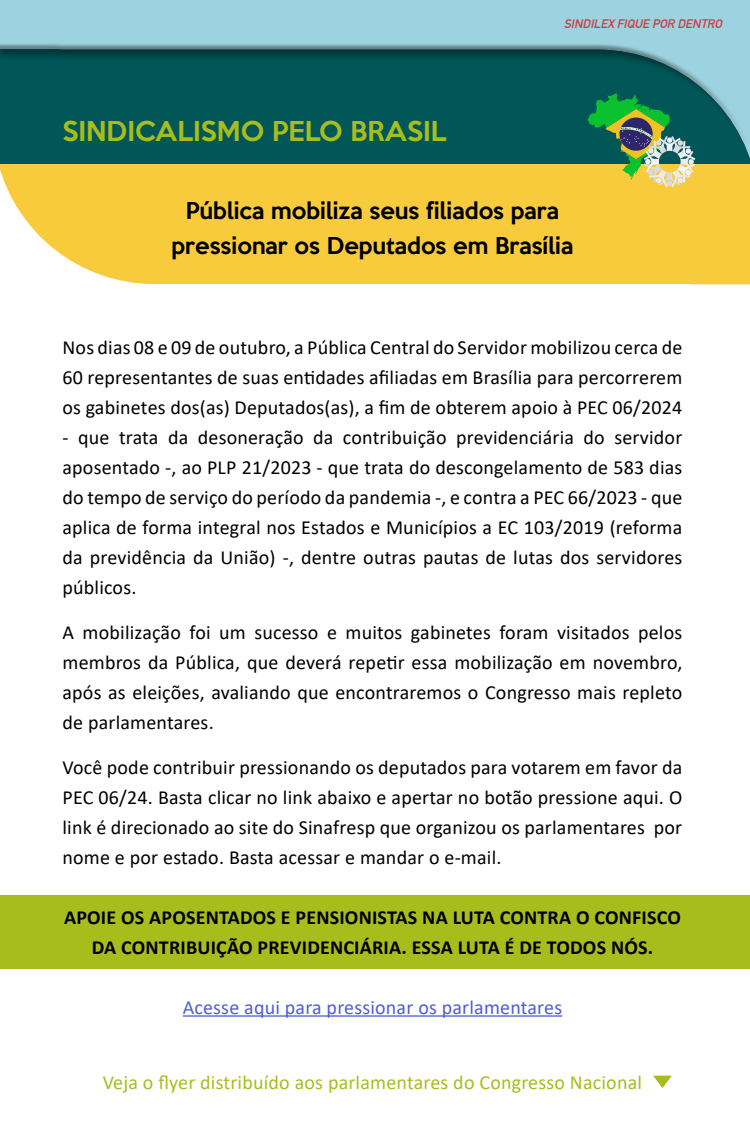
<style>
.page{position:relative;width:750px;height:1125px;background:#fff}
.page>*{position:absolute;margin:0;border:0;box-sizing:border-box;transform-origin:0 0}
.t1{font:500 25px "Keep Calm";color:#a7bd1c}
.t2{font:500 21.25px/35px "Keep Calm";color:#000;text-align:center}
.t3{font:20px/30px "Calibri";letter-spacing:.01em;color:#000;text-align:justify}
.t4{font:700 20px/30px "Calibri";letter-spacing:.01em;color:#000;text-align:center}
.t5{font:20px "Calibri";letter-spacing:.01em;color:#a7bd1c}
.t6{font:20px "Calibri";letter-spacing:.01em;color:#4f5cd6}
.t7{font:italic 700 12.12px "DIN Alternate";color:#cc3b42}
</style>
<div class="page">
<div style="left:0;top:895px;width:750px;height:74px;background:#a7bd1c"></div>
<div style="left:21px;top:213px;width:729px;height:71px;background:#f8cb3d"></div>
<div style="left:0;top:0;width:750px;height:213px;background:#f8cb3d"></div>
<div style="left:0;top:0;width:750px;height:201px;background:#000;opacity:.4"></div>
<svg style="left:587px;top:93px;width:108px;height:94px"></svg>
<hr style="left:183px;top:1015px;width:379px;height:2px;background:#4f5cd6">
<svg style="left:653px;top:1076px;width:19px;height:12px"></svg>
<p class="t1" style="left:62px;top:110px;width:386px">SINDICALISMO PELO BRASIL</p>
<p class="t7" style="left:564px;top:15px;width:163px">SINDILEX FIQUE POR DENTRO</p>
<p class="t2" style="left:172px;top:191px;width:404px">Pública mobiliza seus filiados para pressionar os Deputados em Brasília</p>
<p class="t3" style="left:62px;top:332px;width:621px">Nos dias 08 e 09 de outubro, a Pública Central do Servidor mobilizou cerca de 60 representantes de suas entidades afiliadas em Brasília para percorrerem os gabinetes dos(as) Deputados(as), a fim de obterem apoio à PEC 06/2024</p>
<p class="t3" style="left:62px;top:422px;width:621px">- que trata da desoneração da contribuição previdenciária do servidor aposentado -, ao PLP 21/2023 - que trata do descongelamento de 583 dias do tempo de serviço do período da pandemia -, e contra a PEC 66/2023 - que aplica de forma integral nos Estados e Municípios a EC 103/2019 (reforma da previdência da União) -, dentre outras pautas de lutas dos servidores públicos.</p>
<p class="t3" style="left:62px;top:617px;width:621px">A mobilização foi um sucesso e muitos gabinetes foram visitados pelos membros da Pública, que deverá repetir essa mobilização em novembro, após as eleições, avaliando que encontraremos o Congresso mais repleto de parlamentares.</p>
<p class="t3" style="left:62px;top:752px;width:621px">Você pode contribuir pressionando os deputados para votarem em favor da PEC 06/24. Basta clicar no link abaixo e apertar no botão pressione aqui. O link é direcionado ao site do Sinafresp que organizou os parlamentares por nome e por estado. Basta acessar e mandar o e-mail.</p>
<p class="t4" style="left:64px;top:902px;width:618px">APOIE OS APOSENTADOS E PENSIONISTAS NA LUTA CONTRA O CONFISCO<br>DA CONTRIBUIÇÃO PREVIDENCIÁRIA. ESSA LUTA É DE TODOS NÓS.</p>
<p class="t6" style="left:183px;top:993px;width:381px">Acesse aqui para pressionar os parlamentares</p>
<p class="t5" style="left:103px;top:1068px;width:541px">Veja o flyer distribuído aos parlamentares do Congresso Nacional</p>
</div>
